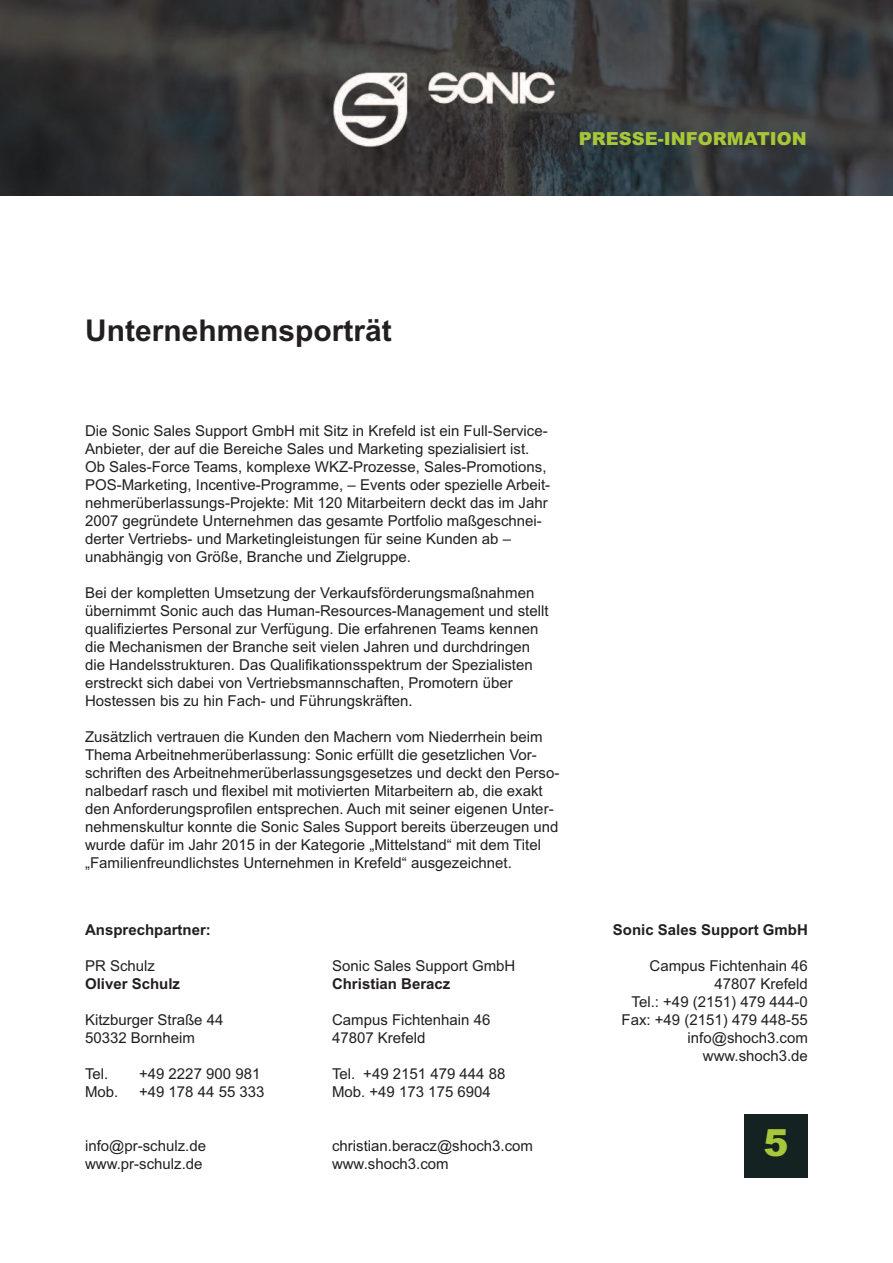
<style>
.page{position:relative;width:893px;height:1263px;background:#fff}
.page>*{position:absolute;margin:0;border:0;box-sizing:border-box;transform-origin:0 0}
.t1{font:900 37.5px "Arial";color:#a8c738}
.t2{font:700 30px "Arial";color:#231f20}
.t3{font:900 18px "Arial";color:#a8c738}
.t4{font:15px/18px "Arial";color:#231f20}
.t5{font:700 15px/18px "Arial";color:#231f20}
.s1{font-weight:400}
.s2{font-weight:700}
</style>
<div class="page">
<img style="left:0;top:0;width:893px;height:196px">
<div style="left:744px;top:1114px;width:64px;height:64px;background:#142221"></div>
<p class="t3" style="left:579px;top:128px;width:229px">PRESSE-INFORMATION</p>
<p class="t2" style="left:85px;top:313px;width:308px">Unternehmensporträt</p>
<p class="t4" style="left:85px;top:422px;width:467px">Die Sonic Sales Support GmbH mit Sitz in Krefeld ist ein Full-Service-Anbieter, der auf die Bereiche Sales und Marketing spezialisiert ist.<br>Ob Sales-Force Teams, komplexe WKZ-Prozesse, Sales-Promotions, POS-Marketing, Incentive-Programme, – Events oder spezielle Arbeit&shy;nehmerüberlassungs-Projekte: Mit 120 Mitarbeitern deckt das im Jahr 2007 gegründete Unternehmen das gesamte Portfolio maßgeschnei&shy;derter Vertriebs- und Marketingleistungen für seine Kunden ab – unabhängig von Größe, Branche und Zielgruppe.</p>
<p class="t4" style="left:85px;top:584px;width:465px">Bei der kompletten Umsetzung der Verkaufsförderungsmaßnahmen übernimmt Sonic auch das Human-Resources-Management und stellt qualifiziertes Personal zur Verfügung. Die erfahrenen Teams kennen die Mechanismen der Branche seit vielen Jahren und durchdringen die Handelsstrukturen. Das Qualifikationsspektrum der Spezialisten erstreckt sich dabei von Vertriebsmannschaften, Promotern über Hostessen bis zu hin Fach- und Führungskräften.</p>
<p class="t4" style="left:85px;top:728px;width:476px">Zusätzlich vertrauen die Kunden den Machern vom Niederrhein beim Thema Arbeitnehmerüberlassung: Sonic erfüllt die gesetzlichen Vor&shy;schriften des Arbeitnehmerüberlassungsgesetzes und deckt den Perso&shy;nalbedarf rasch und flexibel mit motivierten Mitarbeitern ab, die exakt den Anforderungsprofilen entsprechen. Auch mit seiner eigenen Unter&shy;nehmenskultur konnte die Sonic Sales Support bereits überzeugen und wurde dafür im Jahr 2015 in der Kategorie „Mittelstand“ mit dem Titel „Familienfreundlichstes Unternehmen in Krefeld“ ausgezeichnet.</p>
<p class="t5" style="left:85px;top:920px;width:127px">Ansprechpartner:</p>
<p class="t5" style="left:85px;top:956px;width:97px"><span class="s1">PR Schulz<br></span>Oliver Schulz</p>
<p class="t4" style="left:85px;top:1010px;width:140px">Kitzburger Straße 44<br>50332 Bornheim</p>
<p class="t4" style="left:85px;top:1064px;width:25px">Tel.</p>
<p class="t4" style="left:139px;top:1064px;width:123px">+49 2227 900 981</p>
<p class="t4" style="left:85px;top:1082px;width:35px">Mob.</p>
<p class="t4" style="left:139px;top:1082px;width:127px">+49 178 44 55 333</p>
<p class="t4" style="left:85px;top:1136px;width:123px">info@pr-schulz.de www.pr-schulz.de</p>
<p class="t4" style="left:332px;top:956px;width:185px">Sonic Sales Support GmbH<br><span class="s2">Christian Beracz</span></p>
<p class="t4" style="left:332px;top:1010px;width:160px">Campus Fichtenhain 46<br>47807 Krefeld</p>
<p class="t4" style="left:332px;top:1064px;width:175px">Tel. +49 2151 479 444 88<br>Mob. +49 173 175 6904</p>
<p class="t4" style="left:332px;top:1136px;width:203px">christian.beracz@shoch3.com www.shoch3.com</p>
<p class="t5" style="left:613px;top:920px;width:197px">Sonic Sales Support GmbH</p>
<p class="t4" style="left:621px;top:956px;width:188px;text-align:right">Campus Fichtenhain 46<br>47807 Krefeld<br>Tel.: +49 (2151) 479 444-0<br>Fax: +49 (2151) 479 448-55 info@shoch3.com www.shoch3.de</p>
<p class="t1" style="left:763px;top:1120px;width:27px">5</p>
</div>
